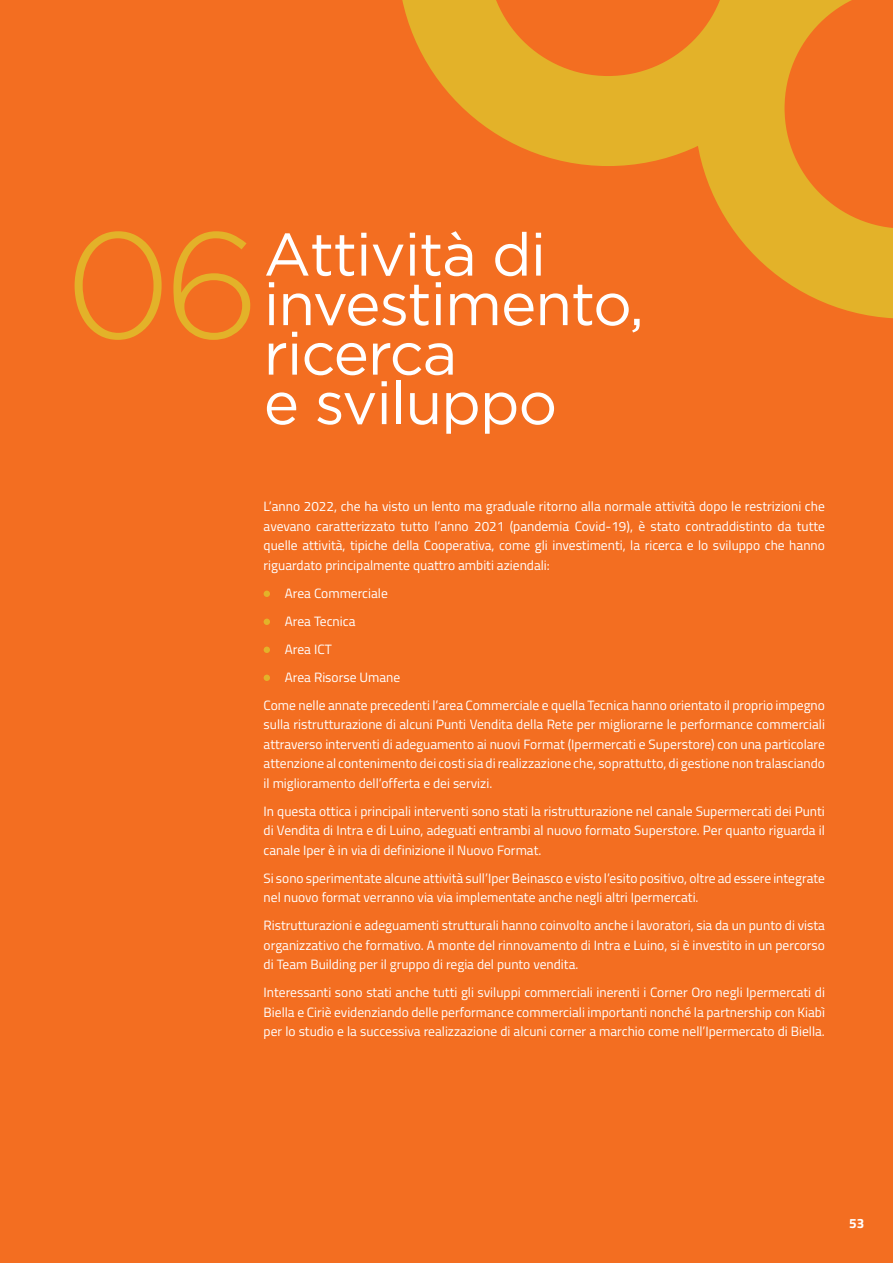
<style>
.page{position:relative;width:893px;height:1263px;background:#f36e21}
.page>*{position:absolute;margin:0;border:0;box-sizing:border-box;transform-origin:0 0}
.t1{font:300 150px "Gotham";color:#e3b229}
.t2{font:60px/49.5px "Gotham";letter-spacing:-.02em;color:#fff}
.t3{font:13.5px/19.5px "Titillium";color:#fff;text-align:justify}
.t4{font:700 13.5px "Titillium";color:#fff}
</style>
<div class="page">
<svg style="left:402px;top:0;width:292px;height:166px"></svg>
<svg style="left:694px;top:0;width:199px;height:319px"></svg>
<svg style="left:264px;top:591px;width:6px;height:6px"></svg>
<svg style="left:264px;top:619px;width:6px;height:6px"></svg>
<svg style="left:264px;top:647px;width:6px;height:6px"></svg>
<svg style="left:264px;top:675px;width:6px;height:6px"></svg>
<p class="t1" style="left:65px;top:190px;width:197px">06</p>
<p class="t2" style="left:264px;top:228px;width:382px">Attività di investimento, ricerca<br>e sviluppo</p>
<p class="t3" style="left:264px;top:496px;width:563px">L’anno 2022, che ha visto un lento ma graduale ritorno alla normale attività dopo le restrizioni che avevano caratterizzato tutto l’anno 2021 (pandemia Covid-19), è stato contraddistinto da tutte quelle attività, tipiche della Cooperativa, come gli investimenti, la ricerca e lo sviluppo che hanno riguardato principalmente quattro ambiti aziendali:</p>
<p class="t3" style="left:285px;top:583px;width:104px">Area Commerciale</p>
<p class="t3" style="left:285px;top:611px;width:72px">Area Tecnica</p>
<p class="t3" style="left:285px;top:639px;width:48px">Area ICT</p>
<p class="t3" style="left:285px;top:667px;width:117px">Area Risorse Umane</p>
<p class="t3" style="left:264px;top:695px;width:563px">Come nelle annate precedenti l’area Commerciale e quella Tecnica hanno orientato il proprio impegno sulla ristrutturazione di alcuni Punti Vendita della Rete per migliorarne le performance commerciali attraverso interventi di adeguamento ai nuovi Format (Ipermercati e Superstore) con una particolare attenzione al contenimento dei costi sia di realizzazione che, soprattutto, di gestione non tralasciando il miglioramento dell’offerta e dei servizi.</p>
<p class="t3" style="left:264px;top:801px;width:563px">In questa ottica i principali interventi sono stati la ristrutturazione nel canale Supermercati dei Punti di Vendita di Intra e di Luino, adeguati entrambi al nuovo formato Superstore. Per quanto riguarda il canale Iper è in via di definizione il Nuovo Format.</p>
<p class="t3" style="left:264px;top:868px;width:563px">Si sono sperimentate alcune attività sull’Iper Beinasco e visto l’esito positivo, oltre ad essere integrate nel nuovo format verranno via via implementate anche negli altri Ipermercati.</p>
<p class="t3" style="left:264px;top:915px;width:563px">Ristrutturazioni e adeguamenti strutturali hanno coinvolto anche i lavoratori, sia da un punto di vista organizzativo che formativo. A monte del rinnovamento di Intra e Luino, si è investito in un percorso di Team Building per il gruppo di regia del punto vendita.</p>
<p class="t3" style="left:264px;top:982px;width:563px">Interessanti sono stati anche tutti gli sviluppi commerciali inerenti i Corner Oro negli Ipermercati di Biella e Ciriè evidenziando delle performance commerciali importanti nonché la partnership con Kiabì per lo studio e la successiva realizzazione di alcuni corner a marchio come nell’Ipermercato di Biella.</p>
<p class="t4" style="left:849px;top:1213px;width:17px">53</p>
</div>
